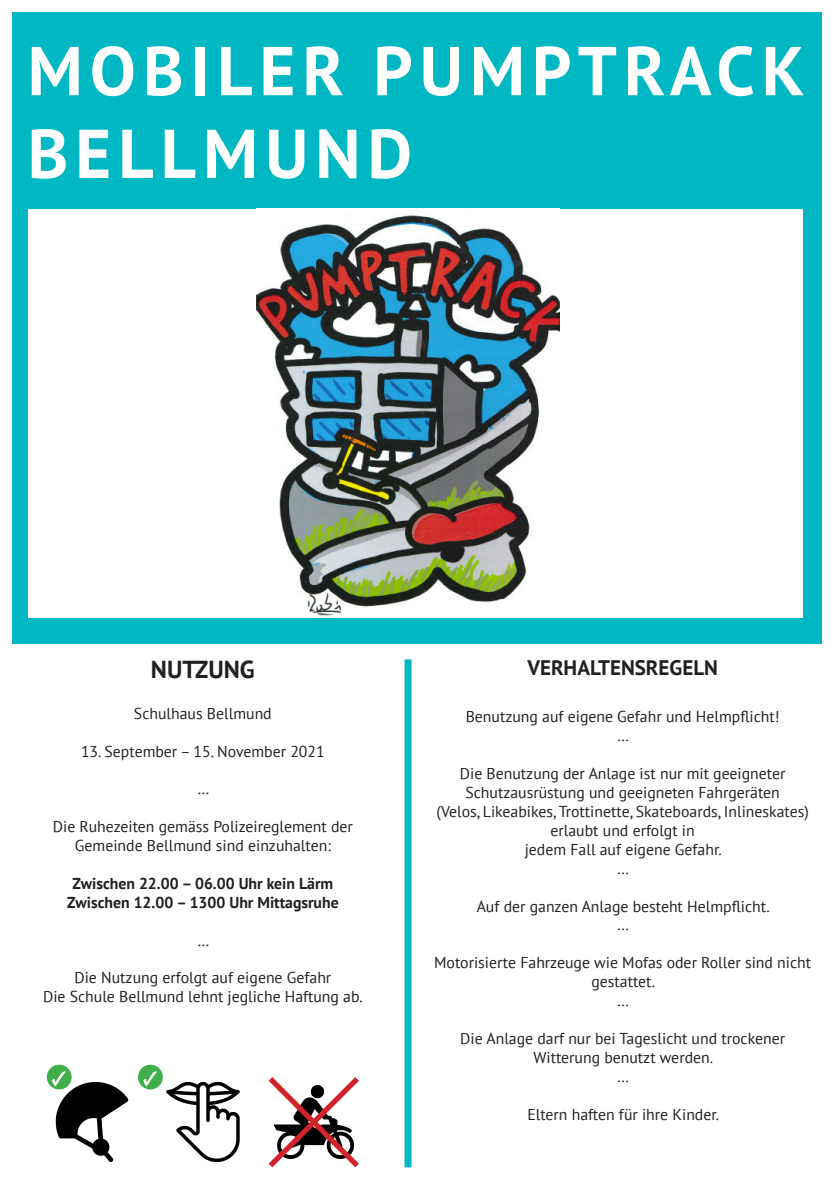
<style>
.page{position:relative;width:835px;height:1180px;background:#fff}
.page>*{position:absolute;margin:0;border:0;box-sizing:border-box;transform-origin:0 0}
.t1{font:700 68.95px "PT Sans";letter-spacing:.1em;color:#fff}
.t2{font:700 24.5px "PT Sans";color:#231f20}
.t3{font:700 21px "PT Sans";color:#231f20}
.t4{font:20.3px "Minion Pro";color:#fff}
.t5{font:15.75px/18.9px "PT Sans";color:#231f20;text-align:center}
.t6{font:700 15.75px "PT Sans";color:#231f20}
</style>
<div class="page">
<div style="left:13px;top:13px;width:809px;height:631px;background:#00b8c4"></div>
<div style="left:404px;top:659px;width:7px;height:508px;background:#00b8c4"></div>
<img style="left:52px;top:1082px;width:77px;height:80px">
<div style="left:28px;top:209px;width:774px;height:409px;background:#fff"></div>
<img style="left:166px;top:1082px;width:74px;height:80px">
<img style="left:256px;top:215px;width:304px;height:401px">
<div style="left:47px;top:1064px;width:25px;height:25px;background:#40ae49;border-radius:50%"></div>
<svg style="left:52px;top:1071px;width:14px;height:15px"></svg>
<div style="left:138px;top:1064px;width:25px;height:25px;background:#40ae49;border-radius:50%"></div>
<svg style="left:143px;top:1071px;width:14px;height:15px"></svg>
<svg style="left:268px;top:1077px;width:91px;height:91px"></svg>
<p class="t1" style="left:28px;top:25px;width:778px">MOBILER PUMPTRACK</p>
<p class="t1" style="left:28px;top:108px;width:386px">BELLMUND</p>
<p class="t2" style="left:151px;top:653px;width:105px">NUTZUNG</p>
<p class="t5" style="left:134px;top:703px;width:139px">Schulhaus Bellmund</p>
<p class="t5" style="left:81px;top:741px;width:245px">13. September – 15. November 2021</p>
<p class="t5" style="left:197px;top:779px;width:13px">…</p>
<p class="t5" style="left:53px;top:817px;width:301px">Die Ruhezeiten gemäss Polizeireglement der</p>
<p class="t5" style="left:75px;top:836px;width:257px">Gemeinde Bellmund sind einzuhalten:</p>
<p class="t6" style="left:72px;top:873px;width:262px">Zwischen 22.00 – 06.00 Uhr kein Lärm</p>
<p class="t6" style="left:67px;top:892px;width:273px">Zwischen 12.00 – 1300 Uhr Mittagsruhe</p>
<p class="t5" style="left:197px;top:930px;width:13px">…</p>
<p class="t5" style="left:74px;top:968px;width:258px">Die Nutzung erfolgt auf eigene Gefahr</p>
<p class="t5" style="left:43px;top:987px;width:321px">Die Schule Bellmund lehnt jegliche Haftung ab.</p>
<p class="t4" style="left:52px;top:1064px;width:15px">✓</p>
<p class="t4" style="left:143px;top:1064px;width:15px">✓</p>
<p class="t3" style="left:527px;top:654px;width:192px">VERHALTENSREGELN</p>
<p class="t5" style="left:465px;top:707px;width:315px">Benutzung auf eigene Gefahr und Helmpflicht! …</p>
<p class="t5" style="left:460px;top:764px;width:327px">Die Benutzung der Anlage ist nur mit geeigneter</p>
<p class="t5" style="left:465px;top:783px;width:316px">Schutzausrüstung und geeigneten Fahrgeräten</p>
<p class="t5" style="left:436px;top:801px;width:374px">(Velos, Likeabikes, Trottinette, Skateboards, Inlineskates)</p>
<p class="t5" style="left:550px;top:820px;width:146px">erlaubt und erfolgt in</p>
<p class="t5" style="left:524px;top:839px;width:198px">jedem Fall auf eigene Gefahr.</p>
<p class="t5" style="left:617px;top:858px;width:13px">…</p>
<p class="t5" style="left:476px;top:896px;width:294px">Auf der ganzen Anlage besteht Helmpflicht.</p>
<p class="t5" style="left:617px;top:915px;width:13px">…</p>
<p class="t5" style="left:434px;top:953px;width:378px">Motorisierte Fahrzeuge wie Mofas oder Roller sind nicht gestattet.</p>
<p class="t5" style="left:617px;top:990px;width:13px">…</p>
<p class="t5" style="left:460px;top:1028px;width:326px">Die Anlage darf nur bei Tageslicht und trockener</p>
<p class="t5" style="left:533px;top:1047px;width:181px">Witterung benutzt werden.</p>
<p class="t5" style="left:617px;top:1066px;width:13px">…</p>
<p class="t5" style="left:527px;top:1104px;width:193px">Eltern haften für ihre Kinder.</p>
</div>
